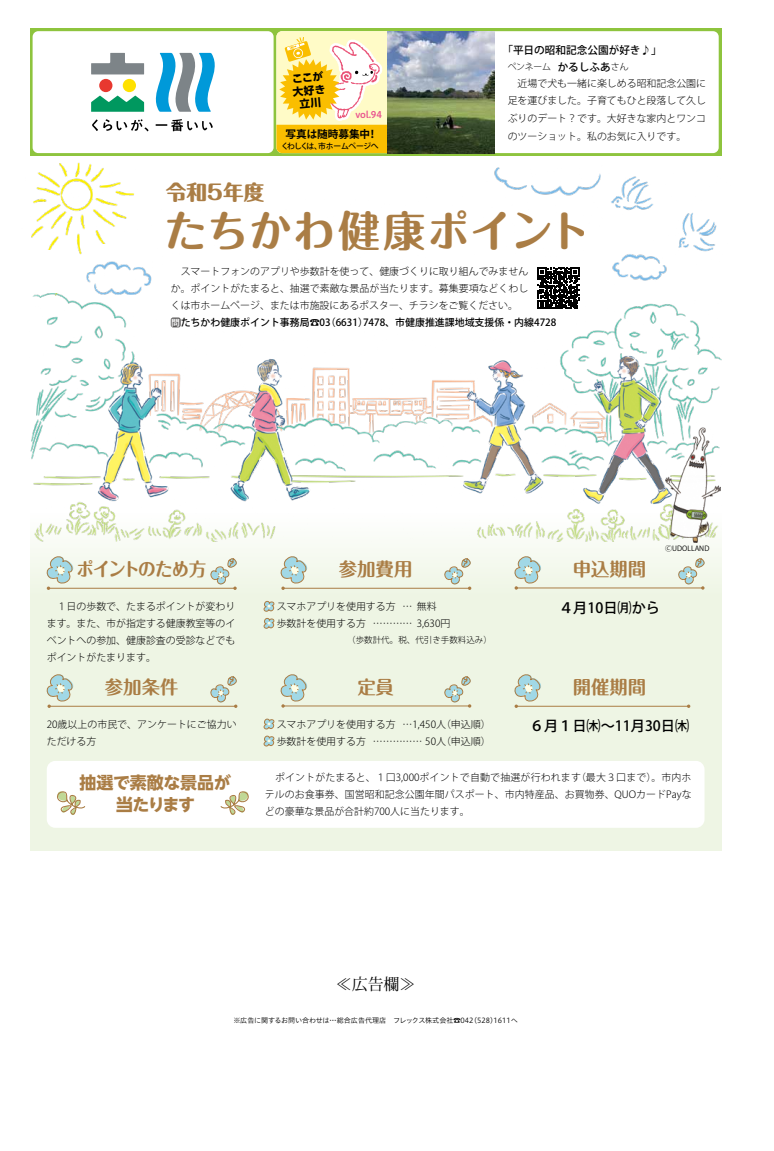
<style>
.page{position:relative;width:774px;height:1151px;background:#fff}
.page>*{position:absolute;margin:0;border:0;box-sizing:border-box;transform-origin:0 0}
.t1{font:700 42.5px "Maru Fo Pro";letter-spacing:.005em;color:#aa7d45}
.t2{font:800 20.6px "Maru Fo Pro";color:#aa7d45}
.t3{font:700 18.4px "Maru Fo Pro";color:#aa7d45}
.t4{font:700 18.4px "Maru Fo Pro";letter-spacing:-.065em;color:#aa7d45;scale:.95 1}
.t5{font:700 17px/22px "UD Shin Go NT Pr 6 N";letter-spacing:-.02em;color:#aa7d45;text-align:center}
.t6{font:15.9px "Koz Min Pro";color:#000}
.t7{font:500 14.2px "Koz Go Pr 6 N";color:#000}
.t8{font:500 10.6px "Koz Go Pro";color:#000}
.t9{font:700 10.6px "Koz Go Pro";color:#000}
.t10{font:700 10.6px/12.8px "UD Shin Go Pro";color:#000;text-align:center}
.t11{font:300 9.9px/17px "Koz Go Pro";color:#000;text-align:justify}
.t12{font:300 9.9px/17px "Koz Go Pr 6 N";color:#000}
.t13{font:500 9.9px "Koz Go Pro";color:#000}
.t14{font:300 9.9px "Koz Go Pro";letter-spacing:.02em;color:#000}
.t15{font:9.2px "Hiragino UD Sans R Std W6";color:#e9538e}
.t16{font:300 8.9px "Koz Go Pro";letter-spacing:-.02em;color:#000}
.t17{font:300 8.5px "Koz Go Pr 6 N";color:#000}
.t18{font:500 7.8px "Koz Go Pro";letter-spacing:-.03em;color:#000}
.t19{font:500 7.8px "Koz Go Pro";letter-spacing:-.05em;color:#000}
.t20{font:7.1px "Hiragino UD Sans Std W3";letter-spacing:-.005em;color:#000}
.t21{font:7.1px "Koz Go Pro";color:#000}
.s1{font-weight:300;font-size:8.9px}
.s2{font-family:"Hira Kaku Pro W6";font-weight:400;font-size:8.9px;color:#fff}
</style>
<div class="page">
<img style="left:30px;top:293px;width:691px;height:220px">
<svg style="left:30px;top:513px;width:691px;height:337px;fill:#eef5e4"></svg>
<div style="left:578px;top:210px;width:139px;height:90px;background:#fff"></div>
<img style="left:494px;top:167px;width:223px;height:85px">
<div style="left:83px;top:276px;width:105px;height:24px;background:#fff"></div>
<div style="left:118px;top:284px;width:69px;height:28px;background:#fff"></div>
<img style="left:31px;top:162px;width:103px;height:93px">
<div style="left:19px;top:250px;width:59px;height:43px;background:#fff"></div>
<div style="left:96px;top:245px;width:38px;height:27px;background:#fff"></div>
<div style="left:107px;top:232px;width:42px;height:41px;background:#fff"></div>
<div style="left:47px;top:761px;width:657px;height:67px;background:#fff;border-radius:9px"></div>
<hr style="left:516px;top:706px;width:173px;height:1px;background:#aa7d45">
<hr style="left:516px;top:587px;width:187px;height:1px;background:#aa7d45">
<svg style="left:262px;top:717px;width:14px;height:30px"></svg>
<hr style="left:283px;top:705px;width:187px;height:1px;background:#aa7d45">
<svg style="left:262px;top:600px;width:14px;height:29px"></svg>
<hr style="left:283px;top:588px;width:187px;height:1px;background:#aa7d45">
<hr style="left:48px;top:588px;width:187px;height:1px;background:#aa7d45">
<hr style="left:49px;top:706px;width:187px;height:1px;background:#aa7d45">
<div style="left:171px;top:317px;width:10px;height:10px;background:#595757;border-radius:2px"></div>
<svg style="left:537px;top:267px;width:43px;height:43px"></svg>
<svg style="left:538px;top:267px;width:41px;height:42px"></svg>
<svg style="left:57px;top:791px;width:29px;height:24px"></svg>
<svg style="left:220px;top:791px;width:29px;height:24px"></svg>
<img style="left:86px;top:261px;width:66px;height:34px">
<svg style="left:45px;top:555px;width:30px;height:35px"></svg>
<svg style="left:209px;top:558px;width:28px;height:32px"></svg>
<svg style="left:279px;top:555px;width:29px;height:35px"></svg>
<svg style="left:443px;top:558px;width:28px;height:32px"></svg>
<svg style="left:513px;top:555px;width:29px;height:35px"></svg>
<svg style="left:677px;top:558px;width:28px;height:32px"></svg>
<svg style="left:45px;top:673px;width:30px;height:35px"></svg>
<svg style="left:209px;top:676px;width:28px;height:32px"></svg>
<svg style="left:279px;top:673px;width:29px;height:35px"></svg>
<svg style="left:443px;top:676px;width:28px;height:32px"></svg>
<svg style="left:513px;top:673px;width:29px;height:35px"></svg>
<img style="left:665px;top:425px;width:56px;height:118px">
<svg style="left:30px;top:28px;width:691px;height:128px;background:#8ec240"></svg>
<div style="left:276px;top:31px;width:443px;height:122px;background:#fff;border-radius:6px"></div>
<div style="left:276px;top:31px;width:170px;height:122px;background:#fffbc7;border-radius:6px"></div>
<svg style="left:276px;top:37px;width:111px;height:116px"></svg>
<img style="left:387px;top:31px;width:108px;height:122px">
<div style="left:33px;top:31px;width:241px;height:122px;background:#fff;border-radius:6px"></div>
<svg style="left:91px;top:53px;width:124px;height:59px"></svg>
<svg style="left:92px;top:119px;width:57px;height:12px"></svg>
<svg style="left:156px;top:119px;width:57px;height:12px"></svg>
<div style="left:584px;top:228px;width:69px;height:44px;background:#fff"></div>
<img style="left:612px;top:250px;width:56px;height:31px">
<h2 class="t2" style="left:166px;top:175px;width:100px">令和5年度</h2>
<p class="t10" style="left:291px;top:73px;width:34px;rotate:-5deg">ここが大好き立川</p>
<p class="t15" style="left:355px;top:107px;width:28px">vol.94</p>
<p class="t9" style="left:286px;top:127px;width:86px">写真は随時募集中</p>
<p class="t18" style="left:318px;top:141px;width:62px">市ホームページへ</p>
<p class="t9" style="left:367px;top:127px;width:12px">!</p>
<p class="t19" style="left:281px;top:141px;width:42px">くわしくは、</p>
<p class="t8" style="left:502px;top:44px;width:161px">「平日の昭和記念公園が好き♪「</p>
<p class="t8" style="left:558px;top:60px;width:72px">かるしふあ<span class="s1">さん</span></p>
<p class="t16" style="left:508px;top:61px;width:54px">ペンネーム　</p>
<p class="t11" style="left:508px;top:74px;width:200px;line-height:17.7px">　近場で犬も一緒に楽しめる昭和記念公園に足を運びました。子育てもひと段落して久しぶりのデート？です。大好きな家内とワンコのツーショット。私のお気に入りです。</p>
<h1 class="t1" style="left:164px;top:196px;width:427px">たちかわ健康ポイント</h1>
<p class="t11" style="left:171px;top:263px;width:359px">　スマートフォンのアプリや歩数計を使って、健康づくりに取り組んでみませんか。ポイントがたまると、抽選で素敵な景品が当たります。募集要項などくわしくは市ホームページ、または市施設にあるポスター、チラシをご覧ください。</p>
<p class="t13" style="left:363px;top:316px;width:195px">7478、市健康推進課地域支援係・内線4728</p>
<p class="t13" style="left:171px;top:316px;width:161px"><span class="s2">問</span>たちかわ健康ポイント事務局☎03</p>
<p class="t13" style="left:326px;top:316px;width:44px">（6631）</p>
<h3 class="t4" style="left:77px;top:555px;width:138px">ポイントのため方</h3>
<h3 class="t3" style="left:339px;top:555px;width:75px">参加費用</h3>
<h3 class="t3" style="left:573px;top:554px;width:75px">申込期間</h3>
<p class="t21" style="left:665px;top:544px;width:46px">ⒸUDOLLAND</p>
<p class="t12" style="left:47px;top:598px;width:190px;text-align:justify">　１日の歩数で、たまるポイントが変わります。また、市が指定する健康教室等のイベントへの参加、健康診査の受診などでもポイントがたまります。</p>
<p class="t12" style="left:373px;top:598px;width:79px;text-indent:-96px">スマホアプリを使用する方<br>………… 3,630円</p>
<p class="t12" style="left:403px;top:598px;width:36px">… 無料</p>
<p class="t12" style="left:277px;top:615px;width:91px">歩数計を使用する方</p>
<p class="t17" style="left:347px;top:635px;width:146px">（歩数計代。税、代引き手数料込み(</p>
<h3 class="t7" style="left:559px;top:600px;width:102px">４月10日㈪から</h3>
<h3 class="t3" style="left:105px;top:673px;width:75px">参加条件</h3>
<h3 class="t3" style="left:357px;top:672px;width:38px">定員</h3>
<h3 class="t3" style="left:573px;top:673px;width:75px">開催期間</h3>
<p class="t12" style="left:47px;top:716px;width:191px">20歳以上の市民で、アンケートにご協力いただける方</p>
<p class="t12" style="left:373px;top:716px;width:119px;text-indent:-96px">スマホアプリを使用する方<br>…………… 50 （人申込順(</p>
<p class="t12" style="left:403px;top:716px;width:90px">…1,450 （人申込順(</p>
<p class="t12" style="left:277px;top:733px;width:91px">歩数計を使用する方</p>
<h3 class="t7" style="left:530px;top:718px;width:161px">６月１日㈭～11月30日㈭</h3>
<h3 class="t5" style="left:79px;top:771px;width:153px">抽選で素敵な景品が当たります</h3>
<p class="t11" style="left:265px;top:769px;width:428px;text-align:left">　ポイントがたまると、１口3,000ポイントで自動で抽選が行われます<br>テルのお食事券、国営昭和記念公園年間パスポート、市内特産品、お買物券、QUOカードPayなどの豪華な景品が合計約700人に当たります。</p>
<p class="t14" style="left:576px;top:771px;width:117px">（最大３口まで）。市内ホ</p>
<h3 class="t6" style="left:336px;top:973px;width:81px">≪広告欄≪</h3>
<p class="t20" style="left:470px;top:1014px;width:29px">（528）</p>
<p class="t20" style="left:233px;top:1014px;width:242px">※広告に関するお問い合わせは…総合広告代理店　フレックス株式会社☎042</p>
<p class="t20" style="left:493px;top:1014px;width:26px">1611へ</p>
</div>
